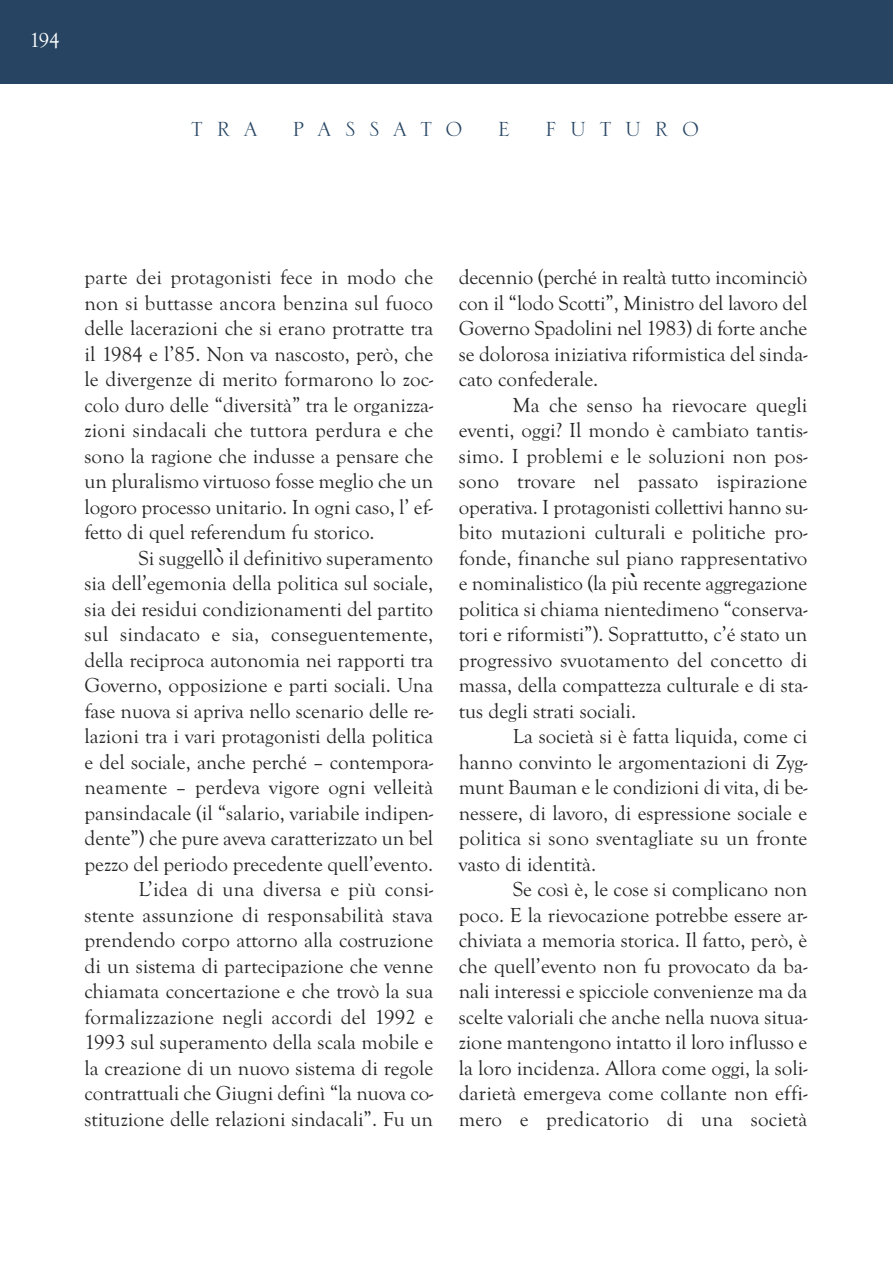
<style>
.page{position:relative;width:893px;height:1263px;background:#fff}
.page>*{position:absolute;margin:0;border:0;box-sizing:border-box;transform-origin:0 0}
.t1{font:27px "Serlio LH";letter-spacing:.5em;color:#274563}
.t2{font:21px/25.5px "Goudy Old Style T";color:#272627;text-align:justify}
.t3{font:21px "Goudy Old Style T";color:#fff}
.s1{font-family:"Menlo";font-weight:700;font-style:italic}
</style>
<div class="page">
<div style="left:0;top:0;width:893px;height:83px;background:#274563"></div>
<p class="t3" style="left:29px;top:28px;width:32px">194</p>
<p class="t1" style="left:191px;top:111px;width:68px">TRA</p>
<p class="t1" style="left:293px;top:111px;width:172px">PASSATO</p>
<p class="t1" style="left:497px;top:111px;width:14px">E</p>
<p class="t1" style="left:545px;top:111px;width:155px">FUTURO</p>
<p class="t2" style="left:85px;top:264px;width:350px">parte dei protagonisti fece in modo che non si buttasse ancora benzina sul fuoco delle lacerazioni che si erano protratte tra il 1984 e l’85. Non va nascosto, però, che le divergenze di merito formarono lo zoc&shy;colo duro delle “diversità” tra le organizza&shy;zioni sindacali che tuttora perdura e che sono la ragione che indusse a pensare che un pluralismo virtuoso fosse meglio che un logoro processo unitario. In ogni caso, l’ ef&shy;fetto di quel referendum fu storico.</p>
<p class="t2" style="left:85px;top:545px;width:350px;text-align:right">Si suggell<span class="s1">̀</span>o il definitivo superamento<br>sia dell’egemonia della politica sul sociale, sia dei residui condizionamenti del partito sul sindacato e sia, conseguentemente, della reciproca autonomia nei rapporti tra Governo, opposizione e parti sociali. Una fase nuova si apriva nello scenario delle re&shy;lazioni tra i vari protagonisti della politica e del sociale, anche perché – contempora&shy;neamente – perdeva vigore ogni velleità pansindacale (il “salario, variabile indipen&shy;dente”) che pure aveva caratterizzato un bel pezzo del periodo precedente quell’evento.<br>L’idea di una diversa e più consi&shy;stente assunzione di responsabilità stava prendendo corpo attorno alla costruzione di un sistema di partecipazione che venne chiamata concertazione e che trovò la sua formalizzazione negli accordi del 1992 e 1993 sul superamento della scala mobile e la creazione di un nuovo sistema di regole contrattuali che Giugni definì “la nuova co&shy;stituzione delle relazioni sindacali”. Fu un</p>
<p class="t2" style="left:459px;top:264px;width:350px">decennio (perché in realtà tutto incominciò con il “lodo Scotti”, Ministro del lavoro del Governo Spadolini nel 1983) di forte anche se dolorosa iniziativa riformistica del sinda&shy;cato confederale.</p>
<p class="t2" style="left:459px;top:392px;width:350px;text-indent:54px">Ma che senso ha rievocare quegli eventi, oggi? Il mondo è cambiato tantis&shy;simo. I problemi e le soluzioni non pos&shy;sono trovare nel passato ispirazione operativa. I protagonisti collettivi hanno su&shy;bito mutazioni culturali e politiche pro&shy;fonde, finanche sul piano rappresentativo e nominalistico (la pi<span class="s1">̀</span>u recente aggregazione politica si chiama nientedimeno “conserva&shy;tori e riformisti”). Soprattutto, c’é stato un progressivo svuotamento del concetto di massa, della compattezza culturale e di sta&shy;tus degli strati sociali.</p>
<p class="t2" style="left:459px;top:723px;width:350px;text-indent:54px">La società si è fatta liquida, come ci hanno convinto le argomentazioni di Zyg&shy;munt Bauman e le condizioni di vita, di be&shy;nessere, di lavoro, di espressione sociale e politica si sono sventagliate su un fronte vasto di identità.</p>
<p class="t2" style="left:459px;top:876px;width:350px;text-indent:54px">Se così è, le cose si complicano non poco. E la rievocazione potrebbe essere ar&shy;chiviata a memoria storica. Il fatto, però, è che quell’evento non fu provocato da ba&shy;nali interessi e spicciole convenienze ma da scelte valoriali che anche nella nuova situa&shy;zione mantengono intatto il loro influsso e la loro incidenza. Allora come oggi, la soli&shy;darietà emergeva come collante non effi&shy;mero e predicatorio di una società</p>
</div>
